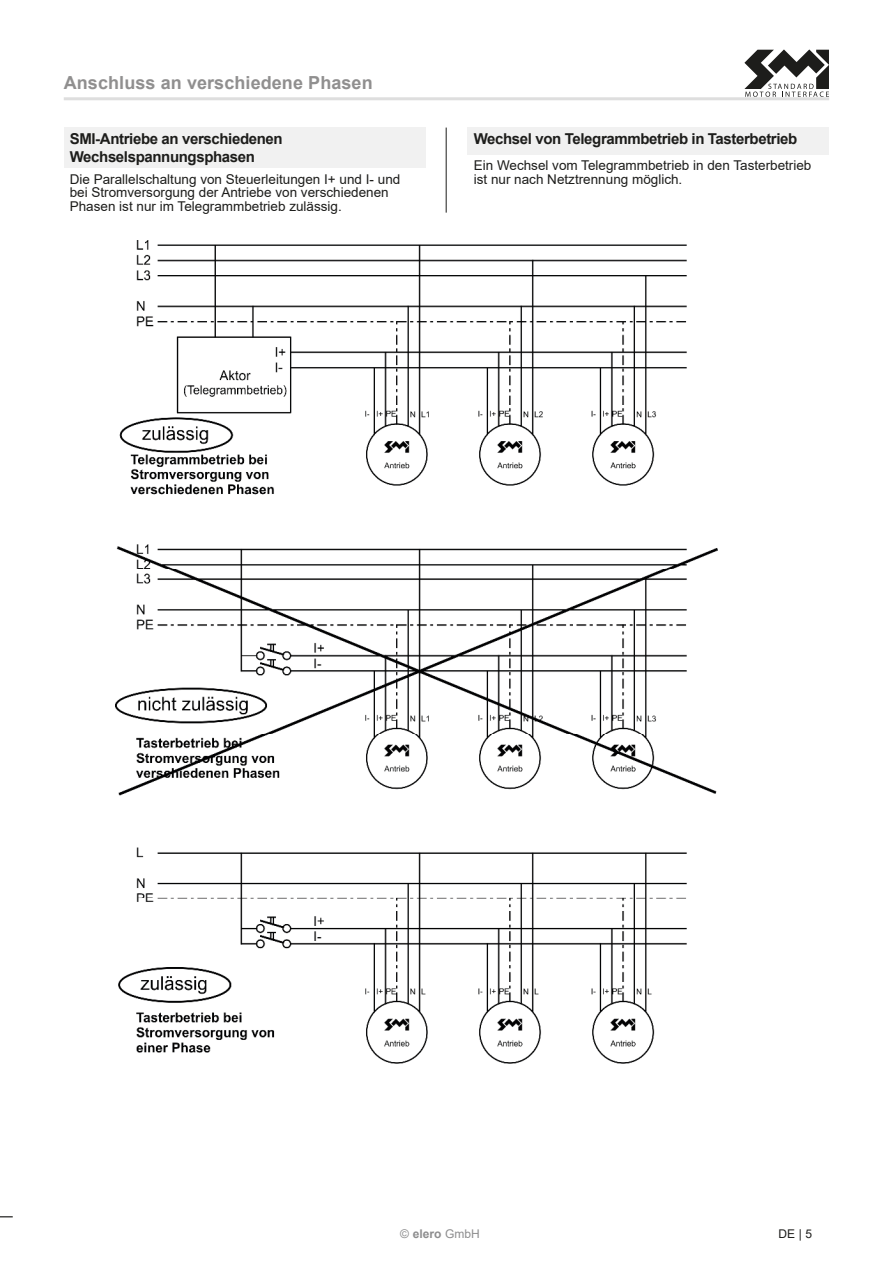
<style>
.page{position:relative;width:893px;height:1263px;background:#fff}
.page>*{position:absolute;margin:0;border:0;box-sizing:border-box;transform-origin:0 0}
.t1{font:700 18px "Arial";letter-spacing:.005em;color:#908f8f}
.t2{font:700 15px/18px "Arial";letter-spacing:-.025em;color:#1d1d1b}
.t3{font:13.5px/13.5px "Arial";color:#1d1d1b}
.t4{font:12px "Arial";color:#8d8d8e}
.t5{font:12px "Arial";color:#1d1d1b}
.s1{font-weight:700}
</style>
<div class="page">
<svg style="left:0;top:1216px;width:13px;height:1px"></svg>
<hr style="left:64px;top:97px;width:765px;height:3px;background:#dedede">
<div style="left:64px;top:127px;width:361px;height:41px;background:#f1f1f1"></div>
<div style="left:468px;top:127px;width:361px;height:27px;background:#f1f1f1"></div>
<hr style="left:446px;top:128px;width:1px;height:85px;background:#1d1d1b">
<img style="left:116px;top:241px;width:602px;height:822px">
<svg style="left:744px;top:49px;width:85px;height:48px"></svg>
<h1 class="t1" style="left:64px;top:70px;width:310px">Anschluss an verschiedene Phasen</h1>
<p class="t2" style="left:70px;top:130px;width:214px">SMI-Antriebe an verschiedenen<br>Wechselspannungs phasen</p>
<p class="t3" style="left:70px;top:173px;width:332px">Die Parallelschaltung von Steuerleitungen I+ und I- und bei Stromversorgung der Antriebe von verschiedenen<br>Phasen ist nur im Telegrammbetrieb zulässig.</p>
<p class="t2" style="left:474px;top:130px;width:325px">Wechsel von Telegrammbetrieb in Tasterbetrieb</p>
<p class="t3" style="left:474px;top:160px;width:339px">Ein Wechsel vom Telegrammbetrieb in den Tasterbetrieb ist nur nach Netztrennung möglich.</p>
<p class="t4" style="left:400px;top:1229px;width:81px">© <span class="s1">elero</span> GmbH</p>
<p class="t5" style="left:778px;top:1229px;width:35px">DE | 5</p>
</div>
